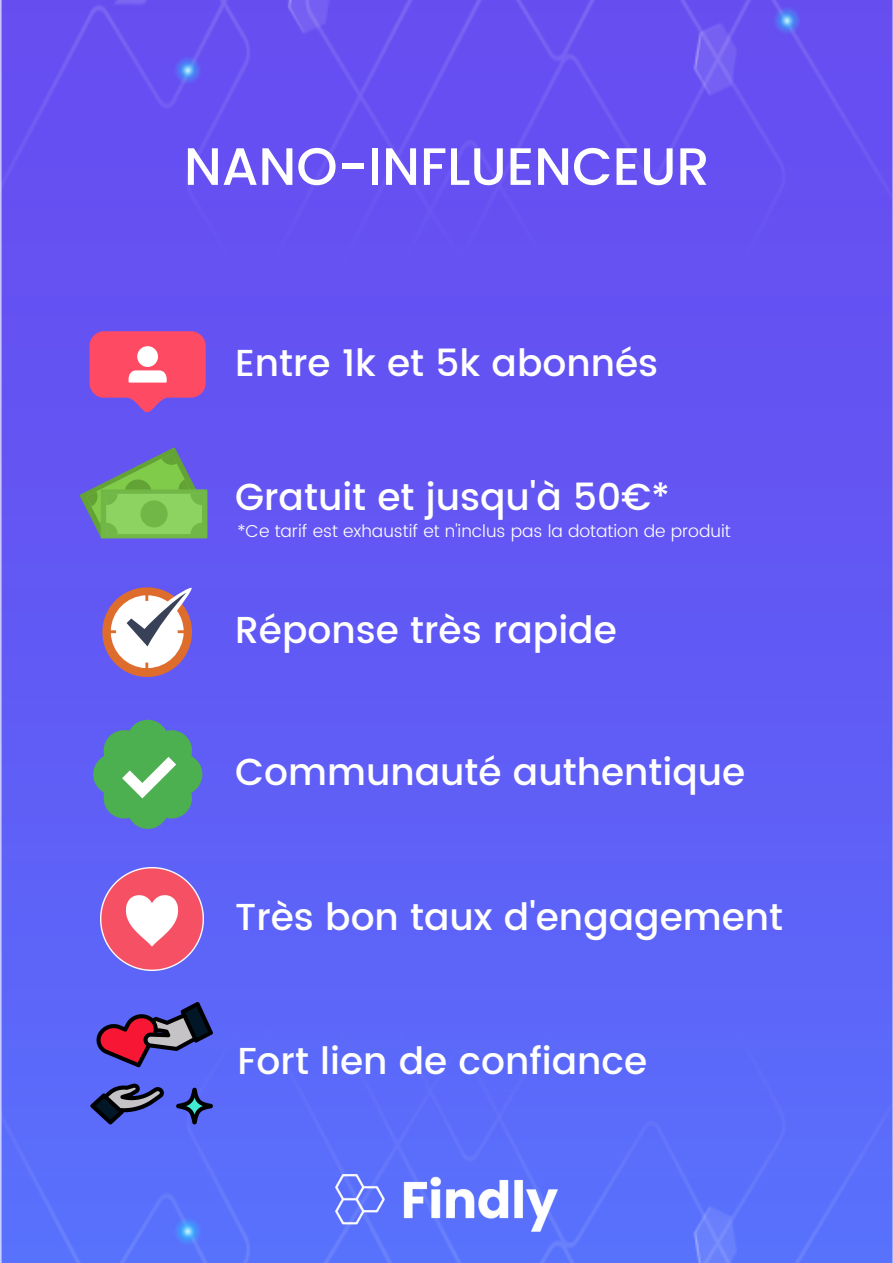
<style>
.page{position:relative;width:893px;height:1263px;background:#fff}
.page>*{position:absolute;margin:0;border:0;box-sizing:border-box;transform-origin:0 0}
.t1{font:500 52.5px "Poppins";color:#fff}
.t2{font:500 37.5px "Poppins";color:#fff}
.t3{font:300 17.25px "Poppins";color:#fff}
</style>
<div class="page">
<img style="left:0;top:0;width:893px;height:1263px">
<img style="left:336px;top:1174px;width:221px;height:57px">
<svg style="left:89px;top:331px;width:117px;height:81px;background:#e35a89"></svg>
<div style="left:101px;top:489px;width:106px;height:49px;background:#70b747"></div>
<svg style="left:80px;top:447px;width:122px;height:91px"></svg>
<svg style="left:102px;top:586px;width:91px;height:91px"></svg>
<svg style="left:93px;top:720px;width:109px;height:109px;background:#5c9c8a"></svg>
<img style="left:100px;top:867px;width:104px;height:104px">
<svg style="left:176px;top:1088px;width:37px;height:36px"></svg>
<svg style="left:96px;top:1002px;width:117px;height:65px;background:#6a4996"></svg>
<svg style="left:90px;top:1083px;width:74px;height:41px;background:#485199"></svg>
<p class="t1" style="left:184px;top:136px;width:527px">NANO-INFLUENCEUR</p>
<p class="t2" style="left:235px;top:341px;width:424px">Entre 1k et 5k abonnés</p>
<p class="t2" style="left:235px;top:475px;width:436px">Gratuit et jusqu'à 50€*</p>
<p class="t3" style="left:237px;top:521px;width:495px">*Ce tarif est exhaustif et n'inclus pas la dotation de produit</p>
<p class="t2" style="left:235px;top:608px;width:383px">Réponse très rapide</p>
<p class="t2" style="left:235px;top:750px;width:512px">Communauté authentique</p>
<p class="t2" style="left:235px;top:895px;width:549px">Très bon taux d'engagement</p>
<p class="t2" style="left:237px;top:1039px;width:411px">Fort lien de confiance</p>
</div>
